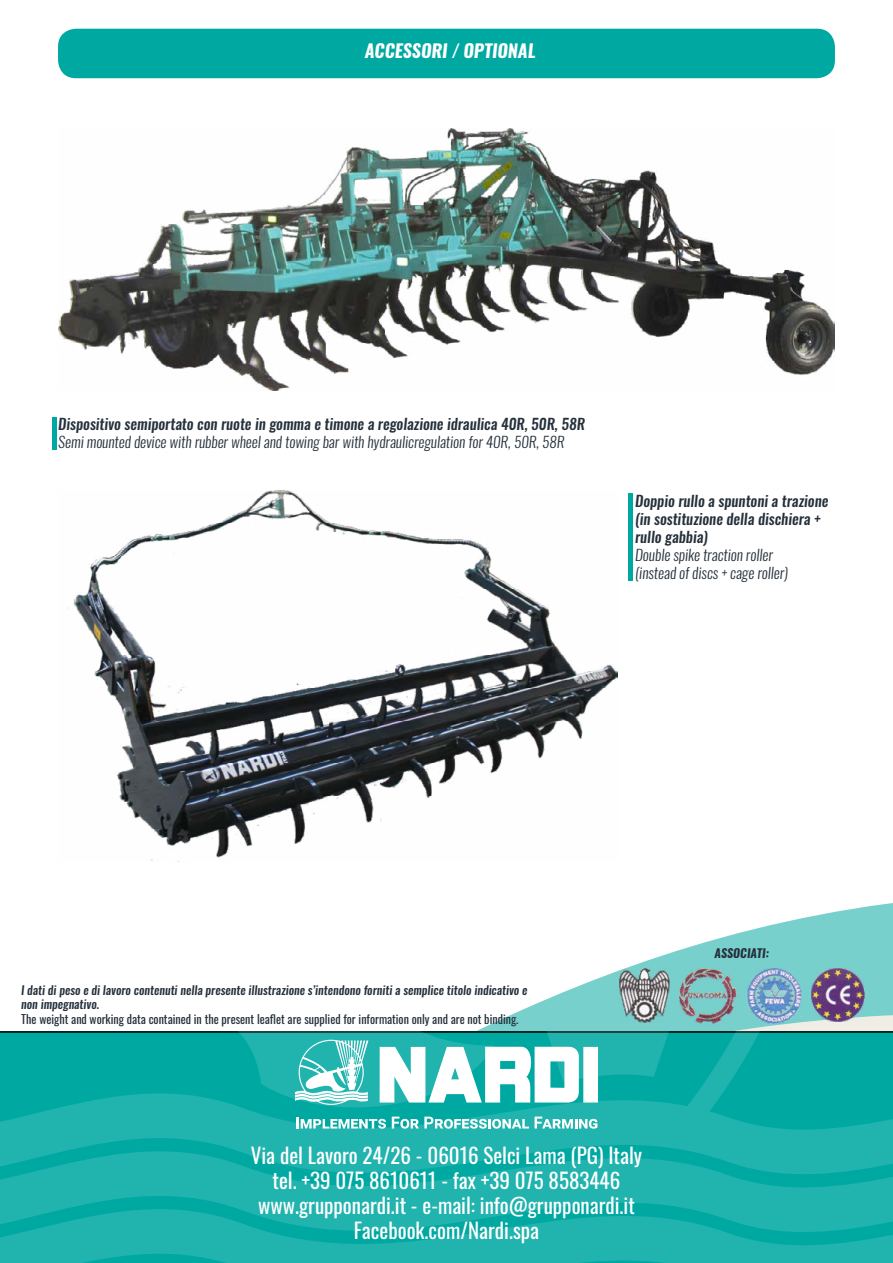
<style>
.page{position:relative;width:893px;height:1263px;background:#fff}
.page>*{position:absolute;margin:0;border:0;box-sizing:border-box;transform-origin:0 0}
.t1{font:21px/25.2px "Oswald";color:#fff;text-align:center}
.t2{font:italic 700 18px "Oswald";color:#fff}
.t3{font:italic 500 15px/18px "Oswald";color:#25303b}
.t4{font:italic 300 15px/18px "Oswald";color:#25303b}
.t5{font:italic 500 12px/14.4px "Oswald";color:#25303b}
.t6{font:12px "Oswald";color:#25303b}
.t7{font:italic 700 12px "Oswald";color:#25303b}
</style>
<div class="page">
<svg style="left:477px;top:903px;width:416px;height:128px"></svg>
<svg style="left:0;top:1031px;width:893px;height:78px;background:#09a6a1"></svg>
<svg style="left:0;top:1109px;width:893px;height:58px;background:#19b0ab"></svg>
<svg style="left:0;top:1167px;width:893px;height:96px;background:#19b0ab"></svg>
<div style="left:583px;top:1047px;width:15px;height:55px;background:#fff"></div>
<svg style="left:380px;top:1047px;width:199px;height:55px"></svg>
<svg style="left:295px;top:1040px;width:73px;height:65px"></svg>
<svg style="left:296px;top:1116px;width:90px;height:13px"></svg>
<svg style="left:392px;top:1116px;width:137px;height:13px"></svg>
<svg style="left:535px;top:1116px;width:62px;height:13px"></svg>
<img style="left:619px;top:969px;width:50px;height:53px">
<img style="left:679px;top:968px;width:59px;height:57px">
<img style="left:745px;top:969px;width:56px;height:54px">
<img style="left:811px;top:968px;width:53px;height:53px">
<div style="left:58px;top:29px;width:777px;height:49px;background:#00a8a2;border-radius:18px"></div>
<img style="left:58px;top:128px;width:777px;height:262px">
<img style="left:73px;top:490px;width:545px;height:372px">
<div style="left:628px;top:493px;width:5px;height:87px;background:#00a8a2"></div>
<div style="left:52px;top:417px;width:5px;height:32px;background:#00a8a2"></div>
<p class="t2" style="left:365px;top:39px;width:172px">ACCESSORI / OPTIONAL</p>
<p class="t3" style="left:58px;top:415px;width:528px">Dispositivo semiportato con ruote in gomma e timone a regolazione idraulica 40R, 50R, 58R</p>
<p class="t4" style="left:58px;top:433px;width:508px">Semi mounted device with rubber wheel and towing bar with hydraulicregulation for 40R, 50R, 58R</p>
<p class="t3" style="left:635px;top:492px;width:195px">Doppio rullo a spuntoni a trazione (in sostituzione della dischiera + rullo gabbia)</p>
<p class="t4" style="left:635px;top:545px;width:154px">Double spike traction roller (instead of discs + cage roller)</p>
<p class="t5" style="left:21px;top:983px;width:508px">I dati di peso e di lavoro contenuti nella presente illustrazione s’intendono forniti a semplice titolo indicativo e non impegnativo.</p>
<p class="t6" style="left:21px;top:1008px;width:499px">The weight and working data contained in the present leaflet are supplied for information only and are not binding.</p>
<p class="t7" style="left:715px;top:945px;width:56px">ASSOCIATI:</p>
<h1 class="t1" style="left:251px;top:1140px;width:393px">Via del Lavoro 24/26 - 06016 Selci Lama (PG) Italy tel. +39 075 8610611 - fax +39 075 8583446 www.grupponardi.it - e-mail: info@grupponardi.it Facebook.com/Nardi.spa</h1>
</div>
